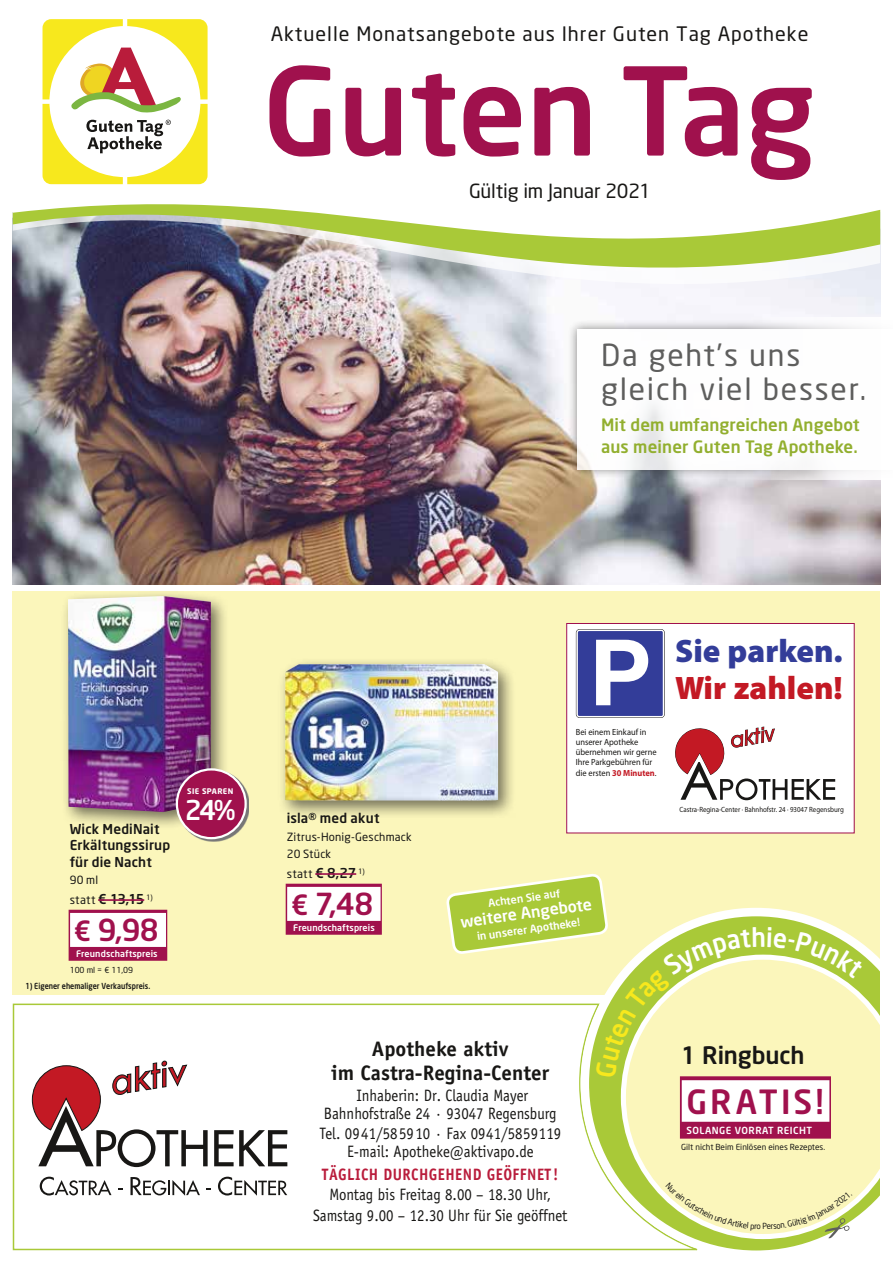
<style>
.page{position:relative;width:893px;height:1263px;background:#fff}
.page>*{position:absolute;margin:0;border:0;box-sizing:border-box;transform-origin:0 0}
.t1{font:500 120.15px "Neo Sans";letter-spacing:-.005em;color:#a0114d}
.t2{font:700 91.8px "Helvetica Neue";color:#fff}
._04_Angebotspreis{font:500 33px "Neo Sans";letter-spacing:.09em;color:#a0114d}
.t3{font:900 32.55px/36.2px "Myriad Pro";color:#333d99}
.t4{font:30px/33.8px "Neo Sans";letter-spacing:.06em;color:#5e5e5d}
._04_Angebotspreis-2{font:500 30px "Neo Sans";color:#a0114d}
.t5{font:500 27px "Neo Sans";color:#fff}
._01_Artikel{font:500 23.85px "Neo Sans";letter-spacing:-.005em;color:#181715}
.t6{font:700 21px/24px "Officina Sans";color:#181715;text-align:center}
.t7{font:19.65px "Neo Sans";letter-spacing:.05em;color:#181715}
.t8{font:19.35px "Neo Sans";letter-spacing:-.01em;color:#181715}
.t9{font:500 16.95px/22.5px "Neo Sans";letter-spacing:.005em;color:#92af2f}
.t10{font:16.5px/20.5px "Officina Sans";color:#181715;text-align:center;scale:.9 1}
.t11{font:500 15.75px "Neo Sans";color:#fff}
._01_Artikel-2{font:500 13.5px/16.5px "Neo Sans";letter-spacing:.01em;color:#181715}
._03_statt_Preis{font:500 13.5px "Neo Sans";color:#181715}
._03_statt_Preis-2{font:11.55px "Neo Sans";letter-spacing:.025em;color:#181715}
._02_Text{font:11.25px "Neo Sans";letter-spacing:.015em;color:#181715}
.t12{font:500 10.65px "Neo Sans";color:#fff}
._07_T_Freundschaftsp{font:500 9.75px "Neo Sans";letter-spacing:.05em;color:#fff}
.t13{font:9px/10.2px "Myriad Pro";color:#181715;scale:.94 1}
._07_T_Wirberaten{font:500 9px "Neo Sans";letter-spacing:.01em;color:#fff}
._05_Grundpreis{font:8.25px "Neo Sans";color:#181715}
.t14{font:500 8.25px "Neo Sans";color:#181715;scale:.88 1}
.t15{font:700 7.65px "Neo Sans";letter-spacing:.05em;color:#fff}
.t16{font:7.5px "Myriad Pro";color:#181715;scale:.91 1}
.s1{font-weight:400;font-size:11.55px}
.s2{font-size:27.6px}
.s3{font-weight:500;font-size:13.5px}
.s4{font-weight:700;color:#c31924}
.s5{color:#c31924}
.s6{font-weight:700;color:#b91c3b}
</style>
<div class="page">
<img style="left:13px;top:322px;width:867px;height:263px">
<div style="left:13px;top:591px;width:867px;height:404px;background:#fbf6bb"></div>
<svg style="left:13px;top:173px;width:867px;height:149px"></svg>
<svg style="left:43px;top:19px;width:165px;height:165px"></svg>
<svg style="left:12px;top:1003px;width:568px;height:248px"></svg>
<svg style="left:580px;top:945px;width:295px;height:306px"></svg>
<svg style="left:621px;top:954px;width:259px;height:285px;background:#f0f0b3"></svg>
<div style="left:567px;top:319px;width:326px;height:160px;background:#181715;opacity:.6"></div>
<div style="left:577px;top:329px;width:316px;height:140px;background:#fff"></div>
<div style="left:741px;top:317px;width:152px;height:163px;background:#fff"></div>
<div style="left:69px;top:910px;width:98px;height:51px;background:#a0114d"></div>
<div style="left:70px;top:913px;width:96px;height:34px;background:#fff"></div>
<hr style="left:98px;top:899px;width:46px;height:2px;background:#a0114d">
<div style="left:61px;top:589px;width:168px;height:241px;background:#181715;opacity:.6"></div>
<img style="left:68px;top:596px;width:143px;height:216px">
<svg style="left:178px;top:770px;width:71px;height:71px"></svg>
<div style="left:177px;top:769px;width:69px;height:69px;background:#a0114d;border-radius:50%"></div>
<div style="left:176px;top:768px;width:71px;height:71px;border:2px solid #fff;border-radius:50%"></div>
<div style="left:277px;top:657px;width:239px;height:162px;background:#181715;opacity:.6"></div>
<img style="left:285px;top:664px;width:213px;height:137px">
<div style="left:286px;top:884px;width:96px;height:51px;background:#a0114d"></div>
<div style="left:287px;top:887px;width:94px;height:34px;background:#fff"></div>
<hr style="left:315px;top:873px;width:41px;height:2px;background:#a0114d">
<div style="left:680px;top:1076px;width:151px;height:62px;background:#a0114d"></div>
<div style="left:682px;top:1080px;width:147px;height:42px;background:#fff"></div>
<div style="left:567px;top:623px;width:287px;height:210px;background:#fff"></div>
<svg style="left:576px;top:629px;width:89px;height:89px"></svg>
<div style="left:578px;top:631px;width:85px;height:85px;background:#333d99"></div>
<svg style="left:675px;top:726px;width:160px;height:74px"></svg>
<div style="left:566px;top:623px;width:289px;height:210px;border:1px solid #a0114d"></div>
<svg style="left:447px;top:874px;width:417px;height:203px"></svg>
<svg style="left:665px;top:1182px;width:187px;height:56px;background:#efefb1"></svg>
<p class="t7" style="left:271px;top:22px;width:539px">Aktuelle Monatsangebote aus Ihrer Guten Tag Apotheke</p>
<p class="t1" style="left:263px;top:35px;width:554px">Guten Tag</p>
<p class="t8" style="left:469px;top:179px;width:183px">Gültig im Januar 2021</p>
<p class="t4" style="left:601px;top:338px;width:267px">Da geht’s uns gleich viel besser.</p>
<p class="t9" style="left:601px;top:413px;width:260px">Mit dem umfangreichen Angebot aus meiner Guten Tag Apotheke.</p>
<p class="_01_Artikel-2" style="left:70px;top:820px;width:102px">Wick MediNait<br>Erkältungssirup für die Nacht</p>
<p class="_02_Text" style="left:70px;top:873px;width:30px">90 ml</p>
<p class="_03_statt_Preis" style="left:70px;top:890px;width:85px"><span class="s1">statt</span> € 13,15 <sup>1)</sup></p>
<p class="_04_Angebotspreis-2" style="left:74px;top:910px;width:86px"><span class="s2">€</span> 9,98</p>
<p class="_07_T_Wirberaten" style="left:76px;top:948px;width:83px">Freundschaftspreis</p>
<p class="_05_Grundpreis" style="left:70px;top:964px;width:65px">100 ml = € 11,09</p>
<p class="t14" style="left:26px;top:980px;width:143px">1) Eigener ehemaliger Verkaufspreis.</p>
<p class="t15" style="left:187px;top:786px;width:47px">SIE SPAREN</p>
<p class="t5" style="left:185px;top:793px;width:53px">24%</p>
<p class="_01_Artikel-2" style="left:287px;top:810px;width:94px">isla® med akut</p>
<p class="_02_Text" style="left:287px;top:830px;width:126px">Zitrus-Honig-Geschmack</p>
<p class="_02_Text" style="left:287px;top:847px;width:46px">20 Stück</p>
<p class="_03_statt_Preis-2" style="left:287px;top:866px;width:80px">statt <span class="s3">€ 8,27</span> <sup>1)</sup></p>
<p class="_04_Angebotspreis-2" style="left:291px;top:884px;width:84px"><span class="s2">€</span> 7,48</p>
<p class="_07_T_Wirberaten" style="left:293px;top:922px;width:83px">Freundschaftspreis</p>
<p class="t2" style="left:590px;top:616px;width:63px">P</p>
<p class="t13" style="left:576px;top:727px;width:87px">Bei einem Einkauf in unserer Apotheke übernehmen wir gerne<br>Ihre Parkgebühren für die ersten <span class="s4">30 Minuten</span>.</p>
<p class="t3" style="left:675px;top:634px;width:169px">Sie parken.<br><span class="s5">Wir zahlen!</span></p>
<p class="t16" style="left:679px;top:805px;width:182px">Castra-Regina-Center · Bahnhofstr. 24 · 93047 Regensburg</p>
<p class="t12" style="left:487px;top:896px;width:74px;rotate:-8deg">Achten Sie auf</p>
<p class="t11" style="left:459px;top:912px;width:134px;rotate:-8deg">weitere Angebote</p>
<p class="t12" style="left:476px;top:930px;width:105px;rotate:-8deg">in unserer Apotheke!</p>
<p class="t6" style="left:331px;top:1037px;width:219px">Apotheke aktiv<br>im Castra-Regina-Center</p>
<p class="t10" style="left:324px;top:1103px;width:260px">Bahnhofstraße 24 · 93047 Regensburg</p>
<p class="t10" style="left:356px;top:1085px;width:192px">Inhaberin: Dr. Claudia Mayer</p>
<p class="t10" style="left:320px;top:1124px;width:270px;line-height:17.9px">Tel. 0941/585910 · Fax 0941/5859119<br>E-mail: Apotheke@aktivapo.de</p>
<p class="t10" style="left:313px;top:1164px;width:284px"><span class="s6">TÄGLICH DURCHGEHEND GEÖFFNET!<br></span>Montag bis Freitag 8.00 – 18.30 Uhr,<br>Samstag 9.00 – 12.30 Uhr für Sie geöffnet</p>
<p class="_01_Artikel" style="left:681px;top:1040px;width:125px">1 Ringbuch</p>
<p class="_04_Angebotspreis" style="left:686px;top:1081px;width:139px">GRATIS!</p>
<p class="_07_T_Freundschaftsp" style="left:686px;top:1124px;width:127px">SOLANGE VORRAT REICHT</p>
<p class="_05_Grundpreis" style="left:681px;top:1141px;width:145px">Gilt nicht Beim Einlösen eines Rezeptes.</p>
</div>
